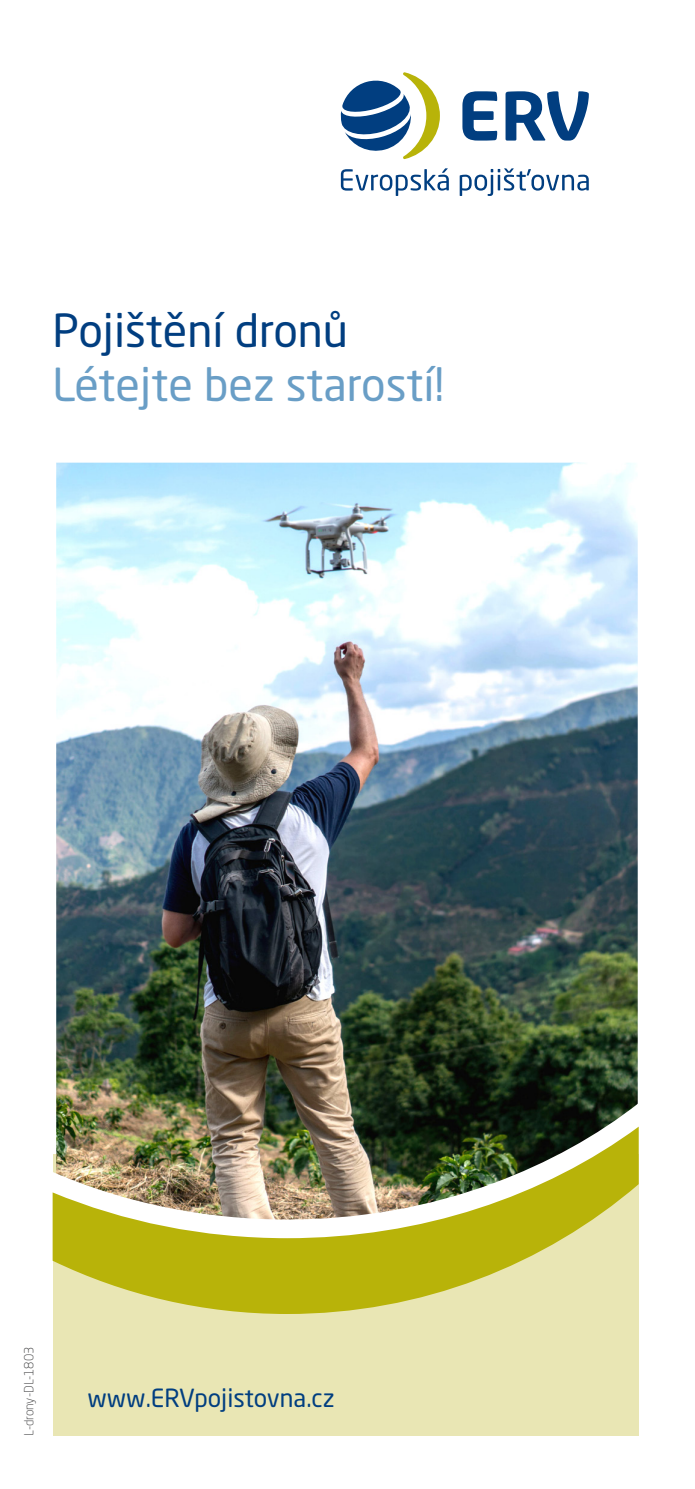
<style>
.page{position:relative;width:695px;height:1489px;background:#fff}
.page>*{position:absolute;margin:0;border:0;box-sizing:border-box;transform-origin:0 0}
.t1{font:45px/54px "Neo Sans Pro";color:#699ec6}
.t2{font:24.75px "Neo Sans Pro";color:#013e80}
.t3{font:300 12.5px "Neo Sans Pro";color:#3e3e3f}
.s1{color:#013e80}
</style>
<div class="page">
<svg style="left:462px;top:91px;width:126px;height:49px"></svg>
<svg style="left:341px;top:168px;width:108px;height:28px"></svg>
<svg style="left:459px;top:168px;width:129px;height:28px"></svg>
<svg style="left:340px;top:72px;width:100px;height:87px"></svg>
<div style="left:53px;top:1153px;width:585px;height:282px;background:#e9e6b4"></div>
<img style="left:56px;top:462px;width:581px;height:640px">
<img style="left:52px;top:1102px;width:587px;height:138px">
<img style="left:53px;top:1126px;width:585px;height:187px">
<p class="t1" style="left:52px;top:303px;width:393px"><span class="s1">Pojištění dronů<br></span>Létejte bez starostí!</p>
<p class="t3" style="left:22px;top:1435px;width:90px;rotate:-90deg">L-drony-DL-1803</p>
<p class="t2" style="left:87px;top:1382px;width:249px">www.ERVpojistovna.cz</p>
</div>
